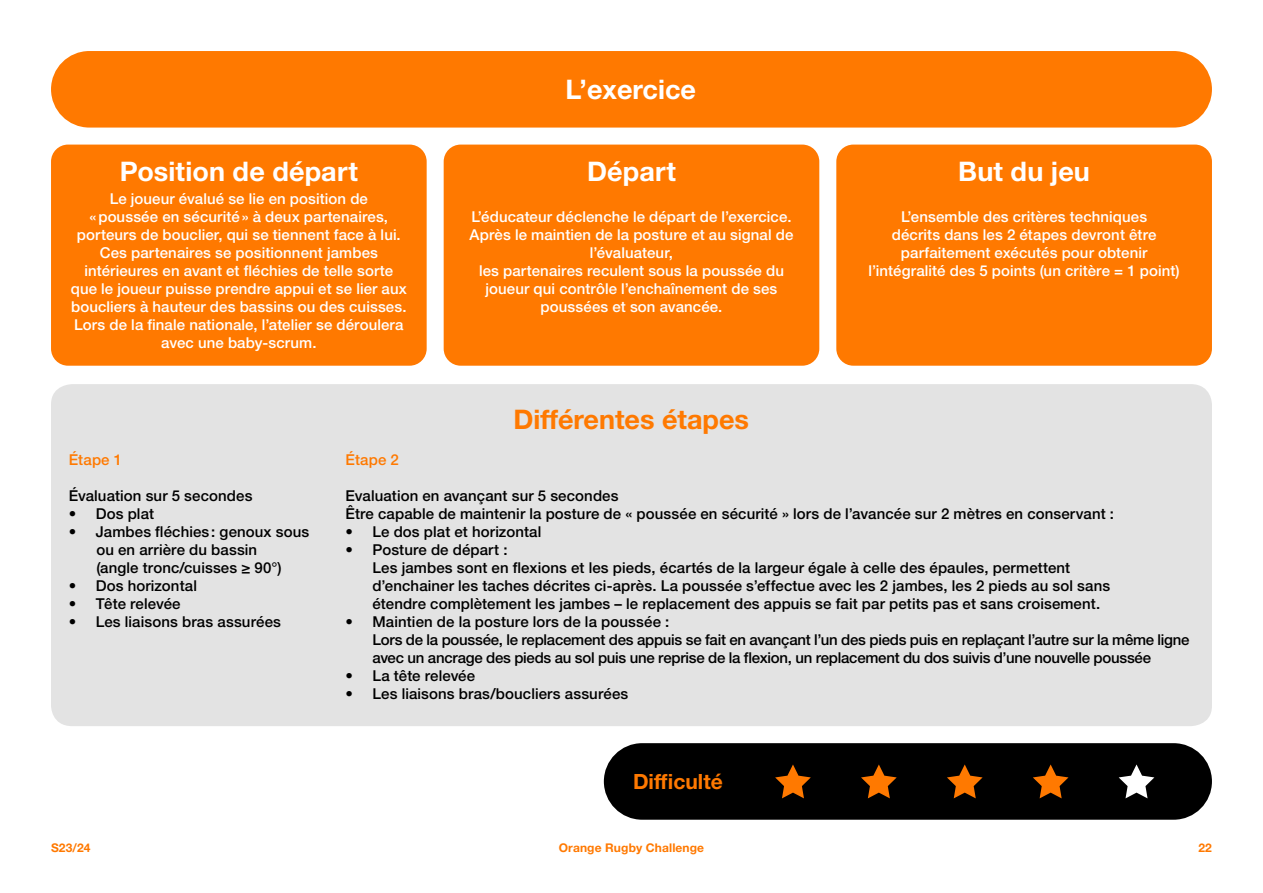
<style>
.page{position:relative;width:1263px;height:893px;background:#fff}
.page>*{position:absolute;margin:0;border:0;box-sizing:border-box;transform-origin:0 0}
.t1{font:700 27px "Helvetica Neue LT Pro";letter-spacing:.005em;color:#fff}
.t2{font:700 27px "Helvetica Neue LT Pro";color:#ff7900}
.t3{font:700 21px "Helvetica Neue LT Pro";color:#ff7900}
.t4{font:500 15px/18px "Helvetica Neue LT Pro";letter-spacing:.005em;color:#fff;text-align:center}
.t5{font:500 15px/18px "Helvetica Neue LT Pro";letter-spacing:.005em;color:#000}
.t6{font:500 15px/18px "Helvetica Neue LT Pro";letter-spacing:-.015em;color:#000}
.t7{font:500 15px "Helvetica Neue LT Pro";letter-spacing:.01em;color:#ff7900}
.t8{font:700 12px "Helvetica Neue LT Pro";letter-spacing:.01em;color:#ff7900}
</style>
<div class="page">
<div style="left:51px;top:384px;width:1161px;height:342px;background:#e3e3e3;border-radius:21px"></div>
<div style="left:51px;top:145px;width:376px;height:221px;background:#ff7900;border-radius:17px"></div>
<div style="left:444px;top:145px;width:375px;height:221px;background:#ff7900;border-radius:17px"></div>
<div style="left:836px;top:145px;width:376px;height:221px;background:#ff7900;border-radius:17px"></div>
<div style="left:51px;top:51px;width:1161px;height:77px;background:#ff7900;border-radius:38px"></div>
<div style="left:604px;top:743px;width:608px;height:77px;background:#000;border-radius:38px"></div>
<svg style="left:775px;top:764px;width:36px;height:34px"></svg>
<svg style="left:861px;top:764px;width:36px;height:34px"></svg>
<svg style="left:947px;top:764px;width:35px;height:34px"></svg>
<svg style="left:1033px;top:764px;width:35px;height:34px"></svg>
<svg style="left:1119px;top:764px;width:35px;height:34px"></svg>
<h1 class="t1" style="left:120px;top:154px;width:239px">Position de départ</h1>
<p class="t4" style="left:71px;top:190px;width:338px">Le joueur évalué se lie en position de<br>«poussée en sécurité» à deux partenaires, porteurs de bouclier, qui se tiennent face à lui.<br>Ces partenaires se positionnent jambes intérieures en avant et fléchies de telle sorte que le joueur puisse prendre appui et se lier aux boucliers à hauteur des bassins ou des cuisses.<br>Lors de la finale nationale, l’atelier se déroulera avec une baby-scrum.</p>
<h1 class="t1" style="left:566px;top:72px;width:132px">L’exercice</h1>
<h1 class="t1" style="left:587px;top:154px;width:90px">Départ</h1>
<p class="t4" style="left:469px;top:208px;width:325px">L’éducateur déclenche le départ de l’exercice.<br>Après le maintien de la posture et au signal de l’évaluateur,<br>les partenaires reculent sous la poussée du joueur qui contrôle l’enchaînement de ses poussées et son avancée.</p>
<h1 class="t2" style="left:514px;top:402px;width:237px">Différentes étapes</h1>
<h1 class="t1" style="left:958px;top:154px;width:133px">But du jeu</h1>
<p class="t4" style="left:868px;top:208px;width:313px">L’ensemble des critères techniques<br>décrits dans les 2 étapes devront être parfaitement exécutés pour obtenir l’intégralité des 5 points (un critère = 1 point)</p>
<p class="t7" style="left:69px;top:451px;width:55px">Étape 1</p>
<p class="t5" style="left:69px;top:487px;width:185px">Évaluation sur 5 secondes</p>
<p class="t5" style="left:69px;top:505px;width:87px">• Dos plat</p>
<p class="t5" style="left:96px;top:523px;width:214px;text-indent:-28px">• Jambes fléchies: genoux sous ou en arrière du bassin<br>(angle tronc/cuisses ≥ 90°)</p>
<p class="t5" style="left:69px;top:577px;width:130px">• Dos horizontal</p>
<p class="t5" style="left:69px;top:595px;width:113px">• Tête relevée</p>
<p class="t5" style="left:69px;top:613px;width:214px">• Les liaisons bras assurées</p>
<p class="t7" style="left:345px;top:451px;width:55px">Étape 2</p>
<p class="t5" style="left:345px;top:487px;width:770px">Evaluation en avançant sur 5 secondes<br>Être capable de maintenir la posture de « poussée en sécurité » lors de l’avancée sur 2 mètres en conservant :</p>
<p class="t5" style="left:345px;top:523px;width:197px">• Le dos plat et horizontal</p>
<p class="t5" style="left:372px;top:541px;width:739px;text-indent:-27px">• Posture de départ :<br>Les jambes sont en flexions et les pieds, écartés de la largeur égale à celle des épaules, permettent d’enchainer les taches décrites ci-après. La poussée s’effectue avec les 2 jambes, les 2 pieds au sol sans étendre complètement les jambes – le replacement des appuis se fait par petits pas et sans croisement.</p>
<p class="t6" style="left:372px;top:613px;width:818px;text-indent:-27px">• Maintien de la posture lors de la poussée :<br>Lors de la poussée, le replacement des appuis se fait en avançant l’un des pieds puis en replaçant l’autre sur la même ligne avec un ancrage des pieds au sol puis une reprise de la flexion, un replacement du dos suivis d’une nouvelle poussée</p>
<p class="t5" style="left:345px;top:667px;width:131px">• La tête relevée</p>
<p class="t5" style="left:345px;top:685px;width:284px">• Les liaisons bras/boucliers assurées</p>
<h2 class="t3" style="left:633px;top:768px;width:91px">Difficulté</h2>
<p class="t8" style="left:51px;top:840px;width:41px">S23/24</p>
<p class="t8" style="left:559px;top:840px;width:147px">Orange Rugby Challenge</p>
<p class="t8" style="left:1198px;top:840px;width:15px">22</p>
</div>
